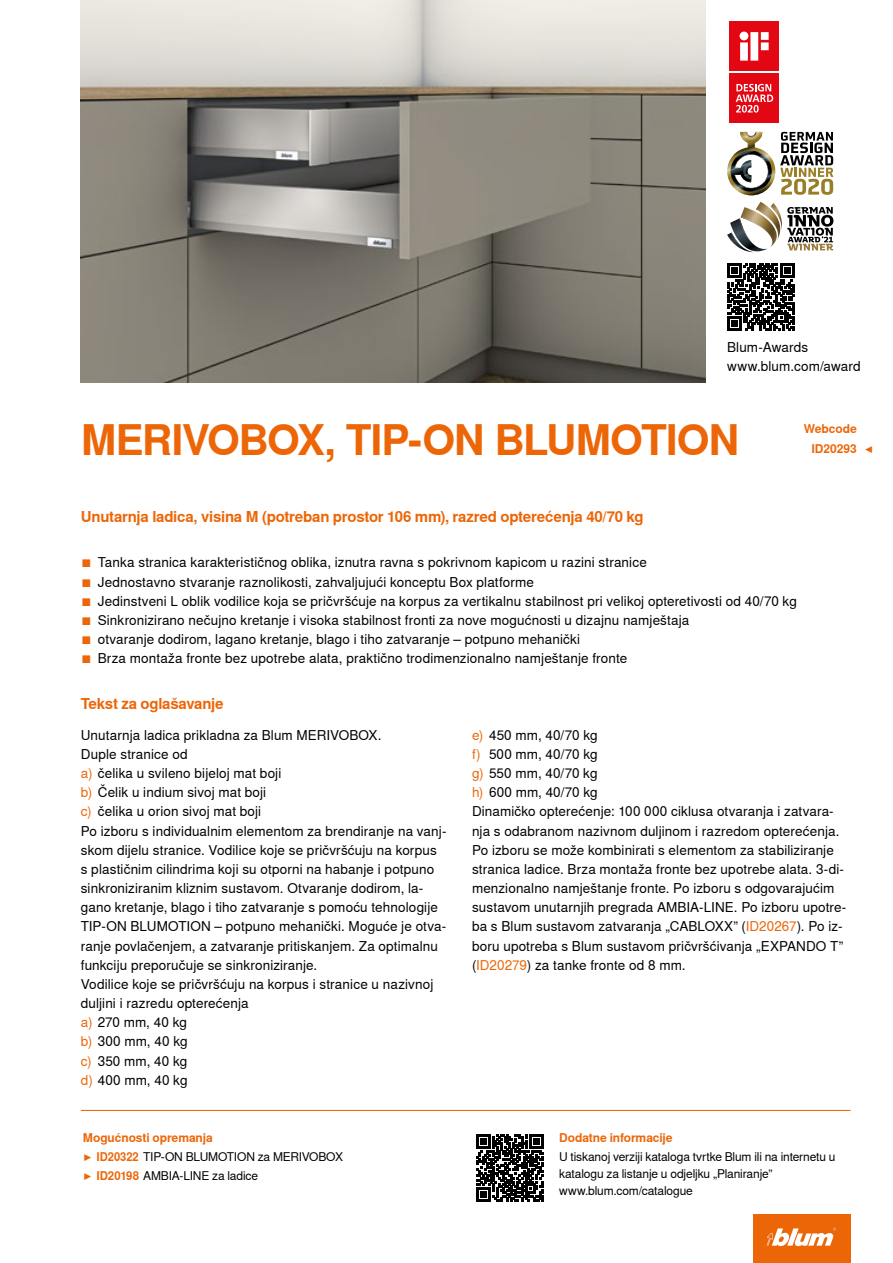
<style>
.page{position:relative;width:893px;height:1263px;background:#fff}
.page>*{position:absolute;margin:0;border:0;box-sizing:border-box;transform-origin:0 0}
.CB_AF_Ueber_Tit2{font:700 42px "Nimbus Sans Global";letter-spacing:-.03em;color:#ec6608}
.CB_AF_Ueber_Ber1o_li{font:700 15px "Nimbus Sans Global";letter-spacing:-.015em;color:#ec6608}
.CB_AF_FliesIMG_li{font:13.5px/19.2px "Nimbus Sans Global";letter-spacing:.01em;color:#000}
.CB_AF_Bes_IMG9{font:13.5px "Nimbus Sans Global";letter-spacing:.01em;color:#000}
.CB_AF_Fliess_li{font:12px/17px "Nimbus Sans Global";letter-spacing:-.01em;color:#000}
.CB_AF_Ueber_Ber2o_li{font:12px "Nimbus Sans Global";letter-spacing:-.015em;color:#000}
.CB_AF_Ueber_Ber2o_li-2{font:700 12px "Nimbus Sans Global";letter-spacing:-.005em;color:#ec6608}
.CB_AF_Ueber_Ber2o_re{font:700 12px "Nimbus Sans Global";letter-spacing:-.005em;color:#ec6608}
.s1{color:#ec6608}
.s2{font-weight:700;color:#ec6608}
</style>
<div class="page">
<img style="left:81px;top:0;width:625px;height:383px">
<svg style="left:729px;top:21px;width:50px;height:102px"></svg>
<div style="left:730px;top:74px;width:49px;height:49px;background:#e30613"></div>
<div style="left:730px;top:22px;width:49px;height:49px;background:#e30613"></div>
<svg style="left:740px;top:32px;width:29px;height:29px"></svg>
<svg style="left:736px;top:84px;width:37px;height:29px"></svg>
<svg style="left:727px;top:132px;width:106px;height:63px"></svg>
<svg style="left:727px;top:202px;width:106px;height:50px"></svg>
<div style="left:753px;top:1214px;width:97px;height:49px;background:#ec6608"></div>
<svg style="left:767px;top:1227px;width:69px;height:19px"></svg>
<svg style="left:727px;top:264px;width:67px;height:67px"></svg>
<hr style="left:81px;top:1110px;width:769px;height:1px;background:#ec6608">
<svg style="left:476px;top:1134px;width:67px;height:67px"></svg>
<p class="CB_AF_FliesIMG_li" style="left:727px;top:338px;width:83px">Blum-Awards</p>
<p class="CB_AF_FliesIMG_li" style="left:727px;top:357px;width:135px">www.blum.com/award</p>
<p class="CB_AF_Ueber_Tit2" style="left:81px;top:416px;width:660px">MERIVOBOX, TIP-ON BLUMOTION</p>
<p class="CB_AF_Ueber_Ber2o_re" style="left:804px;top:422px;width:55px">Webcode</p>
<p class="CB_AF_Ueber_Ber2o_re" style="left:811px;top:441px;width:47px">ID20293</p>
<p class="CB_AF_Ueber_Ber2o_re" style="left:865px;top:441px;width:11px">◀</p>
<p class="CB_AF_Ueber_Ber1o_li" style="left:81px;top:508px;width:564px">Unutarnja ladica, visina M (potreban prostor 106 mm), razred opterećenja 40/70 kg</p>
<p class="CB_AF_Bes_IMG9" style="left:81px;top:555px;width:568px"><span class="s1">■</span> Tanka stranica karakterističnog oblika, iznutra ravna s pokrivnom kapicom u razini stranice</p>
<p class="CB_AF_Bes_IMG9" style="left:81px;top:574px;width:455px"><span class="s1">■</span> Jednostavno stvaranje raznolikosti, zahvaljujući konceptu Box platforme</p>
<p class="CB_AF_Bes_IMG9" style="left:81px;top:593px;width:718px"><span class="s1">■</span> Jedinstveni L oblik vodilice koja se pričvršćuje na korpus za vertikalnu stabilnost pri velikoj opteretivosti od 40/70 kg</p>
<p class="CB_AF_Bes_IMG9" style="left:81px;top:612px;width:610px"><span class="s1">■</span> Sinkronizirano nečujno kretanje i visoka stabilnost fronti za nove mogućnosti u dizajnu namještaja</p>
<p class="CB_AF_Bes_IMG9" style="left:81px;top:631px;width:501px"><span class="s1">■</span> otvaranje dodirom, lagano kretanje, blago i tiho zatvaranje – potpuno mehanički</p>
<p class="CB_AF_Bes_IMG9" style="left:81px;top:651px;width:548px"><span class="s1">■</span> Brza montaža fronte bez upotrebe alata, praktično trodimenzionalno namještanje fronte</p>
<p class="CB_AF_Ueber_Ber1o_li" style="left:81px;top:695px;width:144px">Tekst za oglašavanje</p>
<p class="CB_AF_FliesIMG_li" style="left:81px;top:725px;width:302px">Unutarnja ladica prikladna za Blum MERIVOBOX.</p>
<p class="CB_AF_FliesIMG_li" style="left:81px;top:744px;width:109px">Duple stranice od</p>
<p class="CB_AF_FliesIMG_li" style="left:81px;top:764px;width:202px"><span class="s1">a)</span> čelika u svileno bijeloj mat boji</p>
<p class="CB_AF_FliesIMG_li" style="left:81px;top:783px;width:187px"><span class="s1">b)</span> Čelik u indium sivoj mat boji</p>
<p class="CB_AF_FliesIMG_li" style="left:81px;top:802px;width:182px"><span class="s1">c)</span> čelika u orion sivoj mat boji</p>
<p class="CB_AF_FliesIMG_li" style="left:81px;top:821px;width:367px">Po izboru s individualnim elementom za brendiranje na vanj&shy;skom dijelu stranice. Vodilice koje se pričvršćuju na korpus s plastičnim cilindrima koji su otporni na habanje i potpuno sinkroniziranim kliznim sustavom. Otvaranje dodirom, la&shy;gano kretanje, blago i tiho zatvaranje s pomoću tehnologije TIP-ON BLUMOTION – potpuno mehanički. Moguće je otva&shy;ranje povlačenjem, a zatvaranje pritiskanjem. Za optimalnu funkciju preporučuje se sinkroniziranje.</p>
<p class="CB_AF_FliesIMG_li" style="left:81px;top:975px;width:354px">Vodilice koje se pričvršćuju na korpus i stranice u nazivnoj duljini i razredu opterećenja</p>
<p class="CB_AF_FliesIMG_li" style="left:81px;top:1013px;width:108px"><span class="s1">a)</span> 270 mm, 40 kg</p>
<p class="CB_AF_FliesIMG_li" style="left:81px;top:1032px;width:108px"><span class="s1">b)</span> 300 mm, 40 kg</p>
<p class="CB_AF_FliesIMG_li" style="left:81px;top:1051px;width:108px"><span class="s1">c)</span> 350 mm, 40 kg</p>
<p class="CB_AF_FliesIMG_li" style="left:81px;top:1070px;width:108px"><span class="s1">d)</span> 400 mm, 40 kg</p>
<p class="CB_AF_Ueber_Ber2o_li-2" style="left:83px;top:1130px;width:131px">Mogućnosti opremanja</p>
<p class="CB_AF_Ueber_Ber2o_li" style="left:83px;top:1149px;width:262px"><span class="s1">▶</span> <span class="s2">ID20322</span> TIP-ON BLUMOTION za MERIVOBOX</p>
<p class="CB_AF_Ueber_Ber2o_li" style="left:83px;top:1169px;width:177px"><span class="s1">▶</span> <span class="s2">ID20198</span> AMBIA-LINE za ladice</p>
<p class="CB_AF_FliesIMG_li" style="left:472px;top:725px;width:127px"><span class="s1">e)</span> 450 mm, 40/70 kg</p>
<p class="CB_AF_FliesIMG_li" style="left:472px;top:744px;width:127px"><span class="s1">f)</span> 500 mm, 40/70 kg</p>
<p class="CB_AF_FliesIMG_li" style="left:472px;top:764px;width:127px"><span class="s1">g)</span> 550 mm, 40/70 kg</p>
<p class="CB_AF_FliesIMG_li" style="left:472px;top:783px;width:127px"><span class="s1">h)</span> 600 mm, 40/70 kg</p>
<p class="CB_AF_FliesIMG_li" style="left:472px;top:802px;width:376px">Dinamičko opterećenje: 100 000 ciklusa otvaranja i zatvara&shy;nja s odabranom nazivnom duljinom i razredom opterećenja.<br>Po izboru se može kombinirati s elementom za stabiliziranje stranica ladice. Brza montaža fronte bez upotrebe alata. 3-di&shy;menzionalno namještanje fronte. Po izboru s odgovarajućim sustavom unutarnjih pregrada AMBIA-LINE. Po izboru upotre&shy;ba s Blum sustavom zatvaranja „CABLOXX” (<span class="s1">ID20267</span>). Po iz&shy;boru upotreba s Blum sustavom pričvršćivanja „EXPANDO T” (<span class="s1">ID20279</span>) za tanke fronte od 8 mm.</p>
<p class="CB_AF_Ueber_Ber2o_li-2" style="left:559px;top:1130px;width:115px">Dodatne informacije</p>
<p class="CB_AF_Fliess_li" style="left:559px;top:1148px;width:278px">U tiskanoj verziji kataloga tvrtke Blum ili na internetu u katalogu za listanje u odjeljku „Planiranje”</p>
<p class="CB_AF_Fliess_li" style="left:559px;top:1182px;width:135px">www.blum.com/catalogue</p>
</div>
